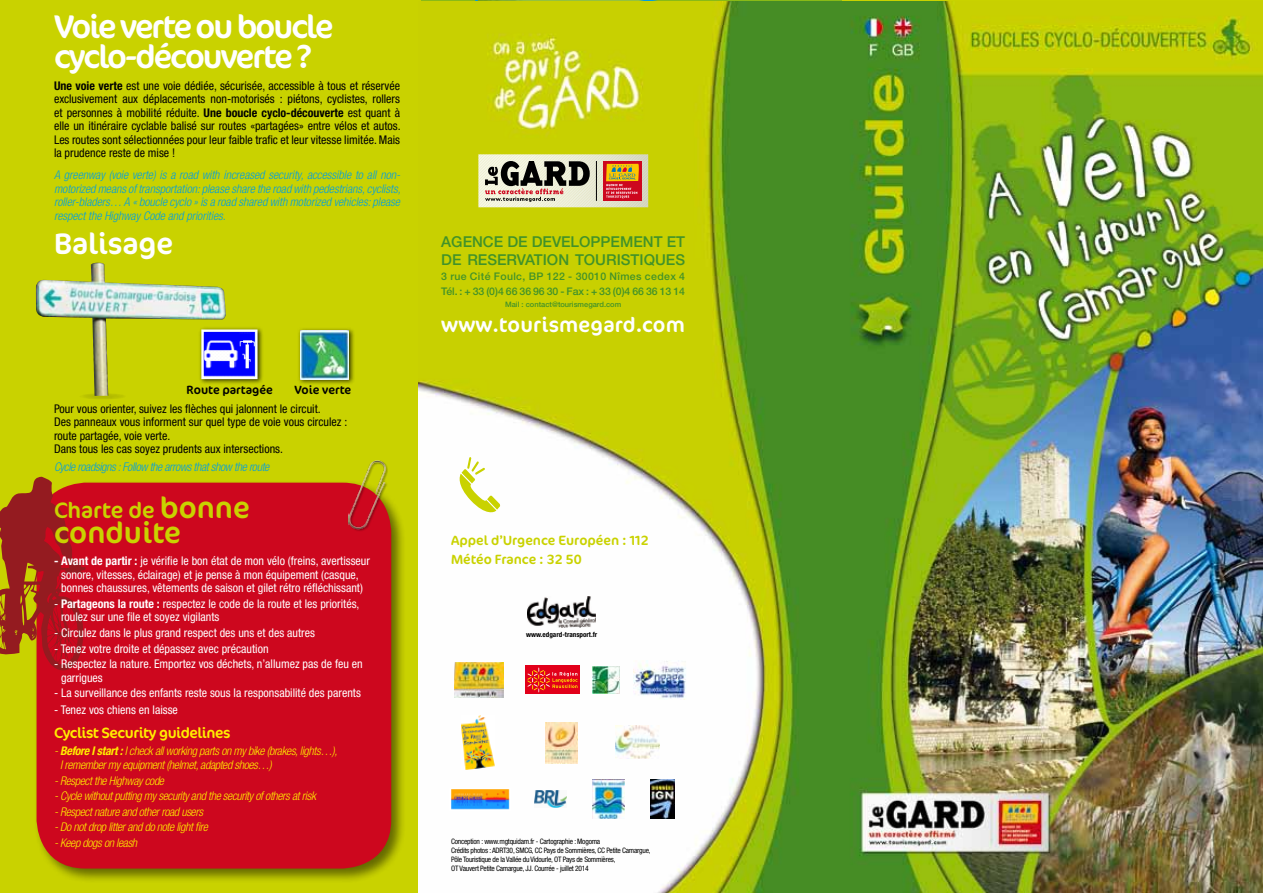
<style>
.page{position:relative;width:1263px;height:893px;background:#fff}
.page>*{position:absolute;margin:0;border:0;box-sizing:border-box;transform-origin:0 0}
.t1{font:33px/30px "Cocon";letter-spacing:-.06em;color:#fff}
.t2{font:30px "Cocon";color:#fff}
.t3{font:30px "Cocon";color:#c9d200}
.t4{font:22.5px "Cocon";color:#c9d200}
.t5{font:21px "Cocon";letter-spacing:.01em;color:#fff}
.t6{font:500 15px/18px "Helvetica Neue LT Pro";color:#419229}
.t7{font:15px "Cocon";letter-spacing:-.03em;color:#ffed00}
.t8{font:13.5px/19.2px "Cocon";color:#c9d200}
.t9{font:condensed 12px/13.5px "Helvetica Neue LT Pro";color:#000}
.t10{font:condensed 12px/13.5px "Helvetica Neue LT Pro";color:#fff}
.t11{font:italic 300 condensed 12px/13.5px "Helvetica Neue LT Pro";letter-spacing:-.03em;color:#ffed00}
.t12{font:italic 300 condensed 12px/13.5px "Helvetica Neue LT Pro";color:#009ee0;text-align:justify}
.t13{font:italic 300 condensed 12px "Helvetica Neue LT Pro";letter-spacing:-.03em;color:#009ee0}
.t14{font:12px "Cocon";color:#000}
.t15{font:500 10.5px/15px "Helvetica Neue LT Pro";letter-spacing:.035em;color:#419229}
.t16{font:condensed 7.5px/9px "Helvetica Neue LT Pro";letter-spacing:-.03em;color:#000}
.t17{font:500 7.5px "Helvetica Neue LT Pro";color:#419229}
.t18{font:700 condensed 7.05px "Helvetica Neue LT Pro";color:#000}
.s1{font-weight:700}
.s2{font-size:30px}
</style>
<div class="page">
<div style="left:0;top:0;width:478px;height:893px;background:#c9d200"></div>
<img style="left:419px;top:1px;width:844px;height:892px">
<div style="left:34px;top:480px;width:372px;height:404px;background:#000;opacity:.5"></div>
<div style="left:37px;top:483px;width:354px;height:385px;background:#cd071e;border-radius:49px"></div>
<svg style="left:0;top:477px;width:86px;height:195px"></svg>
<div style="left:348px;top:460px;width:40px;height:72px;background:#000;opacity:.45"></div>
<img style="left:349px;top:460px;width:38px;height:69px">
<svg style="left:79px;top:393px;width:48px;height:7px"></svg>
<img style="left:36px;top:263px;width:190px;height:133px">
<img style="left:455px;top:663px;width:49px;height:34px">
<img style="left:527px;top:597px;width:68px;height:31px">
<img style="left:462px;top:715px;width:32px;height:55px">
<img style="left:545px;top:723px;width:33px;height:41px">
<img style="left:616px;top:726px;width:43px;height:33px">
<img style="left:651px;top:779px;width:23px;height:40px">
<img style="left:592px;top:780px;width:32px;height:38px">
<div style="left:525px;top:665px;width:55px;height:29px;background:#e2001a"></div>
<svg style="left:527px;top:668px;width:50px;height:24px"></svg>
<svg style="left:478px;top:154px;width:171px;height:54px"></svg>
<svg style="left:456px;top:457px;width:44px;height:59px"></svg>
<div style="left:297px;top:327px;width:58px;height:58px;background:#000;opacity:.75"></div>
<img style="left:300px;top:331px;width:49px;height:48px">
<div style="left:198px;top:326px;width:65px;height:59px;background:#000;opacity:.75"></div>
<img style="left:204px;top:332px;width:51px;height:44px">
<div style="left:201px;top:329px;width:57px;height:50px;border:2px solid #fff"></div>
<img style="left:535px;top:790px;width:32px;height:18px">
<img style="left:449px;top:788px;width:62px;height:22px">
<img style="left:633px;top:661px;width:55px;height:38px">
<img style="left:592px;top:666px;width:28px;height:28px">
<hr style="left:0;top:0;width:1263px;height:1px;background:#c9d200">
<hr style="left:421px;top:0;width:421px;height:1px;background:#89ba17">
<svg style="left:475px;top:0;width:182px;height:1px"></svg>
<h1 class="t1" style="left:54px;top:12px;width:281px">Voie verte ou boucle cyclo-découverte ?</h1>
<p class="t9" style="left:54px;top:78px;width:348px;text-align:justify"><span class="s1">Une voie verte</span> est une voie dédiée, sécurisée, accessible à tous et réservée exclusivement aux déplacements non-motorisés : piétons, cyclistes, rollers et personnes à mobilité réduite. <span class="s1">Une boucle cyclo-découverte</span> est quant à elle un itinéraire cyclable balisé sur routes «partagées» entre vélos et autos.<br>Les routes sont sélectionnées pour leur faible trafic et leur vitesse limitée. Mais la prudence reste de mise !</p>
<p class="t12" style="left:54px;top:168px;width:348px">A greenway (voie verte) is a road with increased security, accessible to all non&shy;motorized means of transportation: please share the road with pedestrians, cyclists, roller-bladers… A « boucle cyclo » is a road shared with motorized vehicles: please respect the Highway Code and priorities.</p>
<h2 class="t2" style="left:54px;top:226px;width:121px">Balisage</h2>
<p class="t14" style="left:187px;top:383px;width:88px">Route partagée</p>
<p class="t14" style="left:295px;top:383px;width:58px">Voie verte</p>
<p class="t9" style="left:54px;top:402px;width:295px">Pour vous orienter, suivez les flèches qui jalonnent le circuit.<br>Des panneaux vous informent sur quel type de voie vous circulez : route partagée, voie verte.<br>Dans tous les cas soyez prudents aux intersections.</p>
<p class="t13" style="left:54px;top:460px;width:217px">Cycle roadsigns : Follow the arrows that show the route</p>
<p class="t6" style="left:441px;top:233px;width:245px">AGENCE DE DEVELOPPEMENT ET<br>DE RESERVATION TOURISTIQUES</p>
<p class="t15" style="left:441px;top:269px;width:245px">3 rue Cité Foulc, BP 122 - 30010 Nîmes cedex 4<br>Tél. : + 33 (0)4 66 36 96 30 - Fax : + 33 (0)4 66 36 13 14</p>
<p class="t17" style="left:505px;top:300px;width:118px">Mail : contact@tourismegard.com</p>
<h3 class="t5" style="left:441px;top:312px;width:245px">www.tourismegard.com</h3>
<h3 class="t4" style="left:54px;top:497px;width:197px">Charte de <span class="s2">bonne</span></h3>
<h2 class="t3" style="left:54px;top:515px;width:128px">conduite</h2>
<p class="t10" style="left:54px;top:554px;width:317px;text-align:center"><span class="s1">- Avant de partir :</span> je vérifie le bon état de mon vélo (freins, avertisseur sonore, vitesses, éclairage) et je pense à mon équipement (casque, bonnes chaussures, vêtements de saison et gilet rétro réfléchissant)</p>
<p class="t10" style="left:61px;top:597px;width:300px;text-indent:-7px">- <span class="s1">Partageons la route :</span> respectez le code de la route et les priorités, roulez sur une file et soyez vigilants</p>
<p class="t10" style="left:54px;top:626px;width:262px">- Circulez dans le plus grand respect des uns et des autres</p>
<p class="t10" style="left:54px;top:641px;width:216px">- Tenez votre droite et dépassez avec précaution</p>
<p class="t10" style="left:61px;top:657px;width:303px;text-indent:-7px">- Respectez la nature. Emportez vos déchets, n’allumez pas de feu en garrigues</p>
<p class="t10" style="left:54px;top:686px;width:308px">- La surveillance des enfants reste sous la responsabilité des parents</p>
<p class="t10" style="left:54px;top:703px;width:125px">- Tenez vos chiens en laisse</p>
<p class="t7" style="left:54px;top:724px;width:178px">Cyclist Security guidelines</p>
<p class="t11" style="left:60px;top:745px;width:279px;text-indent:-6px">- <span class="s1">Before I start :</span> I check all working parts on my bike (brakes, lights…),<br>I remember my equipment (helmet, adapted shoes…)</p>
<p class="t11" style="left:54px;top:774px;width:112px">- Respect the Highway code</p>
<p class="t11" style="left:54px;top:789px;width:263px">- Cycle without putting my security and the security of others at risk</p>
<p class="t11" style="left:54px;top:805px;width:151px">- Respect nature and other road users</p>
<p class="t11" style="left:54px;top:821px;width:155px">- Do not drop litter and do note light fire</p>
<p class="t11" style="left:54px;top:836px;width:85px">- Keep dogs on leash</p>
<p class="t16" style="left:451px;top:837px;width:201px">Conception : www.mgtquidam.fr - Cartographie : Mogoma<br>Crédits photos : ADRT30, SMCG, CC Pays de Sommières, CC Petite Camargue, Pôle Touristique de la Vallée du Vidourle, OT Pays de Sommières,<br>OT Vauvert Petite Camargue, JJ. Courrée - juillet 2014</p>
<p class="t8" style="left:451px;top:531px;width:199px">Appel d’Urgence Européen : 112<br>Météo France : 32 50</p>
<p class="t18" style="left:526px;top:630px;width:73px">www.edgard-transport.fr</p>
</div>
